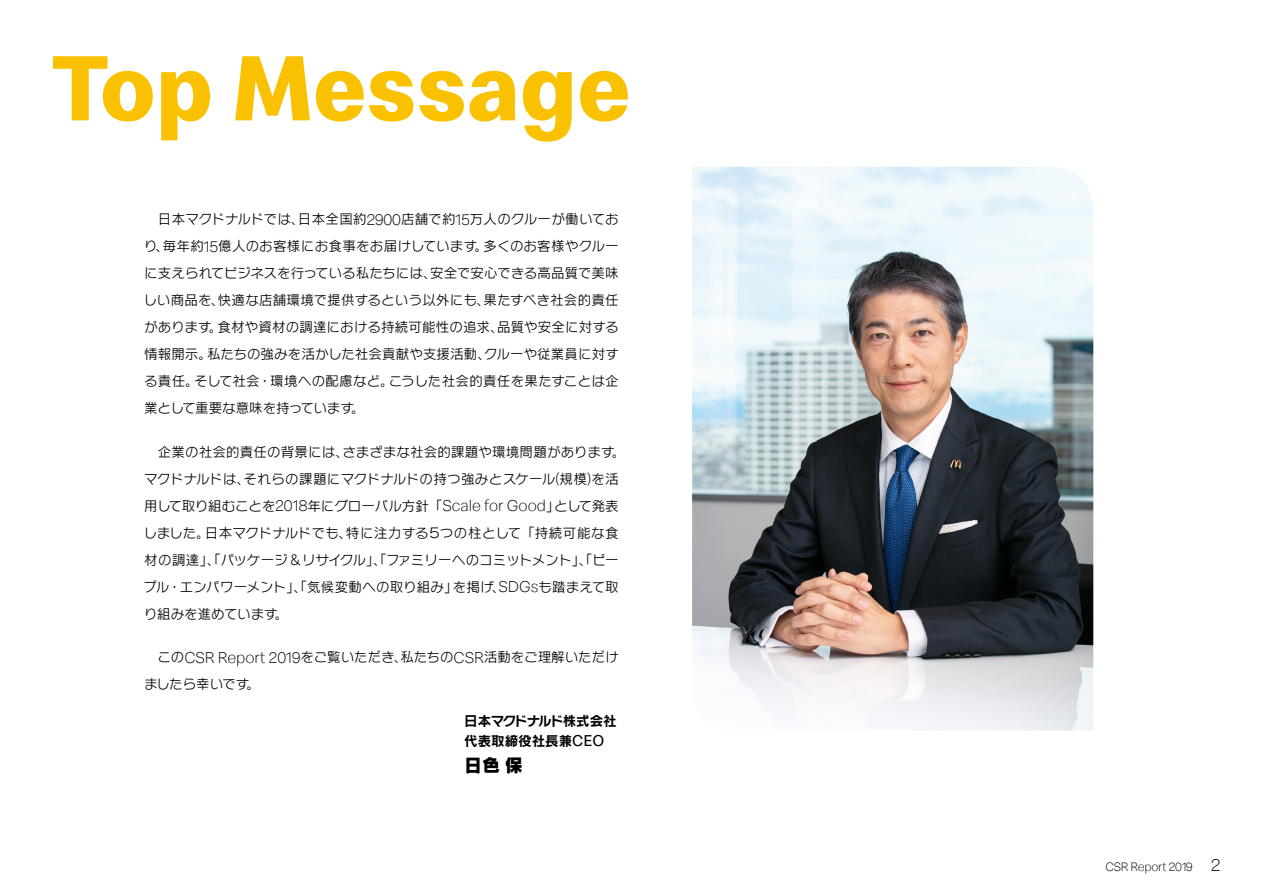
<style>
.page{position:relative;width:1263px;height:893px;background:#fff}
.page>*{position:absolute;margin:0;border:0;box-sizing:border-box;transform-origin:0 0}
.t1{font:700 95.7px "Speedee";color:#fac100}
.t2{font:18px "Rodin NTLG Pro EB";color:#000}
.t3{font:13.5px/27px "Rodin NTLG Pro M";color:#000}
.t4{font:13.5px/19.5px "Rodin NTLG Pro B";color:#000}
.t5{font:300 12.6px "Speedee";letter-spacing:-.02em;color:#000}
.s1{font-family:"Speedee";font-weight:300;font-size:16.2px}
.s2{font-family:"Speedee";font-size:16.2px}
.s3{font-size:18px}
</style>
<div class="page">
<img style="left:692px;top:167px;width:401px;height:563px">
<h1 class="t1" style="left:52px;top:28px;width:580px">Top Message</h1>
<p class="t3" style="left:144px;top:205px;width:477px;text-align:justify">　日本マクドナルドでは、日本全国約<span class="s1">2900</span>店舗で約<span class="s1">15</span>万人のクルーが働いており、毎年約<span class="s1">15</span>億人のお客様にお食事をお届けしています。多くのお客様やクルーに支えられてビジネスを行っている私たちには、安全で安心できる高品質で美味しい商品を、快適な店舗環境で提供するという以外にも、果たすべき社会的責任があります。食材や資材の調達における持続可能性の追求、品質や安全に対する情報開示。私たちの強みを活かした社会貢献や支援活動、クルーや従業員に対する責任。そして社会・環境への配慮など。こうした社会的責任を果たすことは企業として重要な意味を持っています。</p>
<p class="t3" style="left:143px;top:438px;width:484px">　企業の社会的責任の背景には、さまざまな社会的課題や環境問題があります。マクドナルドは、それらの課題にマクドナルドの持つ強みとスケール<span class="s1">(</span>規模<span class="s1">)</span>を活用して取り組むことを<span class="s1">2018</span>年にグローバル方針「<span class="s1">Scale for Good</span>」として発表しました。日本マクドナルドでも、特に注力する５つの柱として「持続可能な食材の調達」、「パッケージ＆リサイクル」、「ファミリーへのコミットメント」、「ピープル・エンパワーメント」、「気候変動への取り組み」を掲げ、<span class="s1">SDGs</span>も踏まえて取り組みを進めています。</p>
<p class="t3" style="left:144px;top:643px;width:476px">　この<span class="s1">CSR Report 2019</span>をご覧いただき、私たちの<span class="s1">CSR</span>活動をご理解いただけましたら幸いです。</p>
<p class="t4" style="left:464px;top:711px;width:154px">日本マクドナルド株式会社代表取締役社長兼<span class="s2">CEO</span></p>
<h2 class="t2" style="left:464px;top:753px;width:60px">日色保</h2>
<p class="t5" style="left:1105px;top:859px;width:117px">CSR Report 2019 <span class="s3">2</span></p>
</div>
